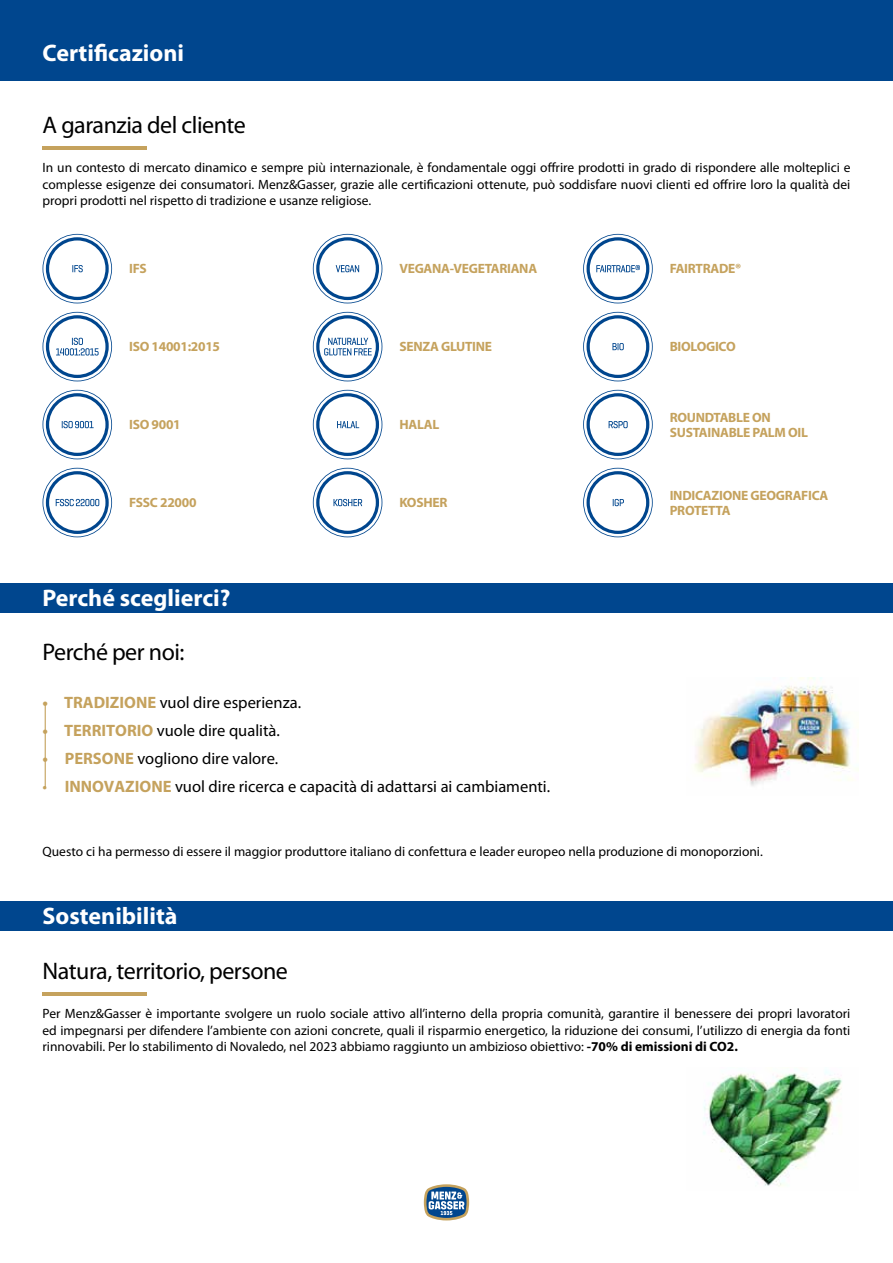
<style>
.page{position:relative;width:893px;height:1263px;background:#fff}
.page>*{position:absolute;margin:0;border:0;box-sizing:border-box;transform-origin:0 0}
.t1{font:24px "Myriad Pro";letter-spacing:-.02em;color:#000}
.t2{font:700 24px "Myriad Pro";color:#fff}
.t3{font:16.5px "Myriad Pro";color:#000}
.t4{font:13.5px/16.5px "Myriad Pro";color:#000;text-align:justify}
.t5{font:700 13.5px/15px "Myriad Pro";letter-spacing:-.02em;color:#c5a25d}
.s1{font-weight:700;color:#c5a25d}
.s2{color:#c5a25d}
.s3{font-weight:700}
</style>
<div class="page">
<div style="left:0;top:0;width:893px;height:81px;background:#00468e"></div>
<svg style="left:424px;top:1184px;width:45px;height:36px"></svg>
<hr style="left:43px;top:146px;width:104px;height:4px;background:#c5a25d">
<svg style="left:43px;top:234px;width:69px;height:69px"></svg>
<svg style="left:43px;top:312px;width:69px;height:69px"></svg>
<svg style="left:43px;top:390px;width:69px;height:69px"></svg>
<svg style="left:43px;top:468px;width:69px;height:69px"></svg>
<svg style="left:313px;top:234px;width:69px;height:69px"></svg>
<svg style="left:313px;top:312px;width:69px;height:69px"></svg>
<svg style="left:313px;top:390px;width:69px;height:69px"></svg>
<svg style="left:313px;top:468px;width:69px;height:69px"></svg>
<svg style="left:583px;top:234px;width:70px;height:69px"></svg>
<svg style="left:583px;top:312px;width:70px;height:69px"></svg>
<svg style="left:583px;top:390px;width:70px;height:69px"></svg>
<svg style="left:583px;top:468px;width:70px;height:69px"></svg>
<img style="left:703px;top:1070px;width:139px;height:116px">
<div style="left:0;top:901px;width:893px;height:30px;background:#00468e"></div>
<hr style="left:43px;top:992px;width:104px;height:4px;background:#c5a25d">
<div style="left:0;top:583px;width:893px;height:30px;background:#00468e"></div>
<img style="left:694px;top:677px;width:165px;height:109px">
<hr style="left:45px;top:703px;width:1px;height:85px;background:#c5a25d">
<h1 class="t2" style="left:43px;top:39px;width:143px">Certificazioni</h1>
<h1 class="t1" style="left:43px;top:112px;width:205px">A garanzia del cliente</h1>
<p class="t4" style="left:43px;top:160px;width:809px">In un contesto di mercato dinamico e sempre più internazionale, è fondamentale oggi offrire prodotti in grado di rispondere alle molteplici e complesse esigenze dei consumatori. Menz&amp;Gasser, grazie alle certificazioni ottenute, può soddisfare nuovi clienti ed offrire loro la qualità dei propri prodotti nel rispetto di tradizione e usanze religiose.</p>
<p class="t5" style="left:129px;top:261px;width:19px">IFS</p>
<p class="t5" style="left:399px;top:261px;width:139px">VEGANA-VEGETARIANA</p>
<p class="t5" style="left:129px;top:339px;width:92px">ISO 14001:2015</p>
<p class="t5" style="left:399px;top:339px;width:94px">SENZA GLUTINE</p>
<p class="t5" style="left:129px;top:417px;width:53px">ISO 9001</p>
<p class="t5" style="left:399px;top:417px;width:41px">HALAL</p>
<p class="t5" style="left:129px;top:495px;width:69px">FSSC 22000</p>
<p class="t5" style="left:399px;top:495px;width:49px">KOSHER</p>
<h1 class="t2" style="left:43px;top:584px;width:189px">Perché sceglierci?</h1>
<h1 class="t1" style="left:43px;top:639px;width:143px">Perché per noi:</h1>
<p class="t3" style="left:43px;top:693px;width:260px"><span class="s1">• TRADIZIONE</span> vuol dire esperienza.</p>
<p class="t3" style="left:43px;top:721px;width:239px"><span class="s1">• TERRITORIO</span> vuole dire qualità.</p>
<p class="t3" style="left:43px;top:749px;width:237px"><span class="s1">• PERSONE</span> vogliono dire valore.</p>
<p class="t3" style="left:43px;top:777px;width:509px"><span class="s2">•</span> <span class="s1">INNOVAZIONE</span> vuol dire ricerca e capacità di adattarsi ai cambiamenti.</p>
<p class="t5" style="left:670px;top:261px;width:73px">FAIRTRADE®</p>
<p class="t5" style="left:670px;top:339px;width:67px">BIOLOGICO</p>
<p class="t5" style="left:670px;top:410px;width:140px">ROUNDTABLE ON<br>SUSTAINABLE PALM OIL</p>
<p class="t5" style="left:670px;top:488px;width:160px">INDICAZIONE GEOGRAFICA<br>PROTETTA</p>
<p class="t4" style="left:43px;top:843px;width:722px">Questo ci ha permesso di essere il maggior produttore italiano di confettura e leader europeo nella produzione di monoporzioni.</p>
<h1 class="t2" style="left:43px;top:903px;width:136px">Sostenibilità</h1>
<h1 class="t1" style="left:43px;top:958px;width:247px">Natura, territorio, persone</h1>
<p class="t4" style="left:43px;top:1006px;width:809px">Per Menz&amp;Gasser è importante svolgere un ruolo sociale attivo all’interno della propria comunità, garantire il benessere dei propri lavoratori ed impegnarsi per difendere l’ambiente con azioni concrete, quali il risparmio energetico, la riduzione dei consumi, l’utilizzo di energia da fonti rinnovabili. Per lo stabilimento di Novaledo, nel 2023 abbiamo raggiunto un ambizioso obiettivo: <span class="s3">-70% di emissioni di CO2.</span></p>
</div>
